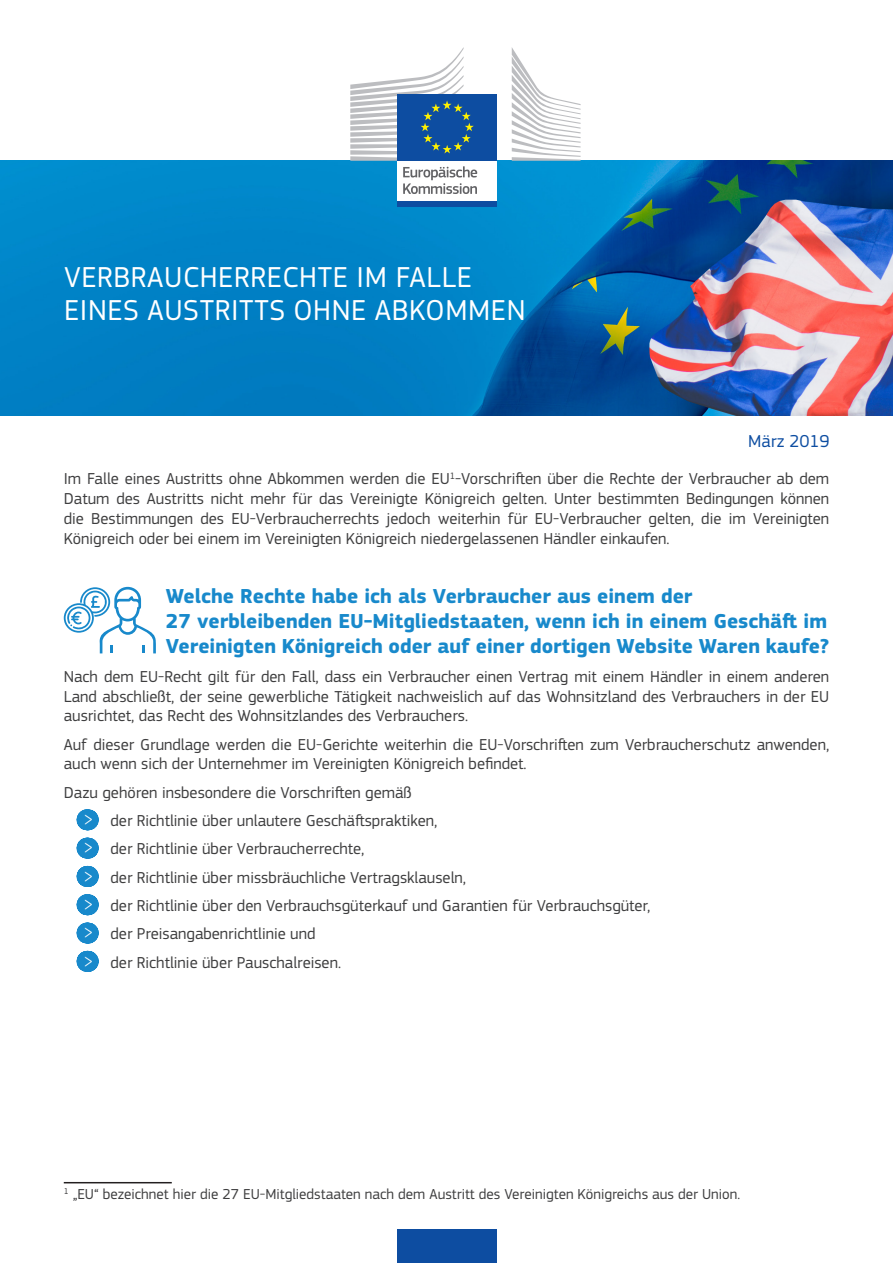
<style>
.page{position:relative;width:893px;height:1263px;background:#fff}
.page>*{position:absolute;margin:0;border:0;box-sizing:border-box;transform-origin:0 0}
.doc_title{font:30px/33px "EC Square Sans Pro";letter-spacing:.02em;color:#fff}
.title_1_1{font:700 21px/25.2px "EC Square Sans Pro";color:#1889cb}
.doc_date{font:18px "EC Square Sans Pro";color:#0d4da1}
.body{font:16.5px/19.8px "EC Square Sans Pro";color:#3e3e3f;text-align:justify}
.footnotes{font:15px "EC Square Sans Pro";color:#3e3e3f}
.s1{font-weight:300;font-size:19.8px;color:#fff}
</style>
<div class="page">
<img style="left:0;top:161px;width:893px;height:255px">
<div style="left:397px;top:159px;width:100px;height:44px;background:#fff"></div>
<div style="left:397px;top:202px;width:100px;height:5px;background:#0d4da1"></div>
<svg style="left:512px;top:48px;width:69px;height:113px"></svg>
<div style="left:397px;top:94px;width:100px;height:67px;background:#0d4da1"></div>
<svg style="left:350px;top:47px;width:127px;height:147px"></svg>
<div style="left:397px;top:1229px;width:100px;height:34px;background:#0d4da1"></div>
<svg style="left:87px;top:809px;width:1px;height:21px"></svg>
<svg style="left:87px;top:838px;width:1px;height:21px"></svg>
<svg style="left:87px;top:866px;width:1px;height:21px"></svg>
<svg style="left:87px;top:894px;width:1px;height:21px"></svg>
<svg style="left:87px;top:922px;width:1px;height:21px"></svg>
<svg style="left:87px;top:951px;width:1px;height:21px"></svg>
<hr style="left:64px;top:1182px;width:108px;height:1px;background:#231f20">
<svg style="left:64px;top:587px;width:92px;height:66px"></svg>
<p class="doc_title" style="left:64px;top:261px;width:463px">VERBRAUCHERRECHTE IM FALLE<br>EINES AUSTRITTS OHNE ABKOMMEN</p>
<p class="doc_date" style="left:748px;top:431px;width:83px">März 2019</p>
<p class="body" style="left:64px;top:469px;width:767px">Im Falle eines Austritts ohne Abkommen werden die EU<sup>1</sup>-Vorschriften über die Rechte der Verbraucher ab dem Datum des Austritts nicht mehr für das Vereinigte Königreich gelten. Unter bestimmten Bedingungen können die Bestimmungen des EU-Verbraucherrechts jedoch weiterhin für EU-Verbraucher gelten, die im Vereinigten Königreich oder bei einem im Vereinigten Königreich niedergelassenen Händler einkaufen.</p>
<p class="title_1_1" style="left:166px;top:584px;width:665px">Welche Rechte habe ich als Verbraucher aus einem der<br>27 verbleibenden EU-Mitgliedstaaten, wenn ich in einem Geschäft im<br>Vereinigten Königreich oder auf einer dortigen Website Waren kaufe?</p>
<p class="body" style="left:64px;top:666px;width:767px">Nach dem EU-Recht gilt für den Fall, dass ein Verbraucher einen Vertrag mit einem Händler in einem anderen Land abschließt, der seine gewerbliche Tätigkeit nachweislich auf das Wohnsitzland des Verbrauchers in der EU ausrichtet, das Recht des Wohnsitzlandes des Verbrauchers.</p>
<p class="body" style="left:64px;top:734px;width:767px">Auf dieser Grundlage werden die EU-Gerichte weiterhin die EU-Vorschriften zum Verbraucherschutz anwenden, auch wenn sich der Unternehmer im Vereinigten Königreich befindet.</p>
<p class="body" style="left:64px;top:782px;width:350px">Dazu gehören insbesondere die Vorschriften gemäß</p>
<p class="body" style="left:84px;top:811px;width:355px"><span class="s1">&gt;</span> der Richtlinie über unlautere Geschäftspraktiken,</p>
<p class="body" style="left:84px;top:839px;width:282px"><span class="s1">&gt;</span> der Richtlinie über Verbraucherrechte,</p>
<p class="body" style="left:84px;top:867px;width:384px"><span class="s1">&gt;</span> der Richtlinie über missbräuchliche Vertragsklauseln,</p>
<p class="body" style="left:84px;top:896px;width:568px"><span class="s1">&gt;</span> der Richtlinie über den Verbrauchsgüterkauf und Garantien für Verbrauchsgüter,</p>
<p class="body" style="left:84px;top:924px;width:233px"><span class="s1">&gt;</span> der Preisangabenrichtlinie und</p>
<p class="body" style="left:84px;top:952px;width:259px"><span class="s1">&gt;</span> der Richtlinie über Pauschalreisen.</p>
<p class="footnotes" style="left:64px;top:1185px;width:678px"><sup>1</sup> „EU“ bezeichnet hier die 27 EU-Mitgliedstaaten nach dem Austritt des Vereinigten Königreichs aus der Union.</p>
</div>
